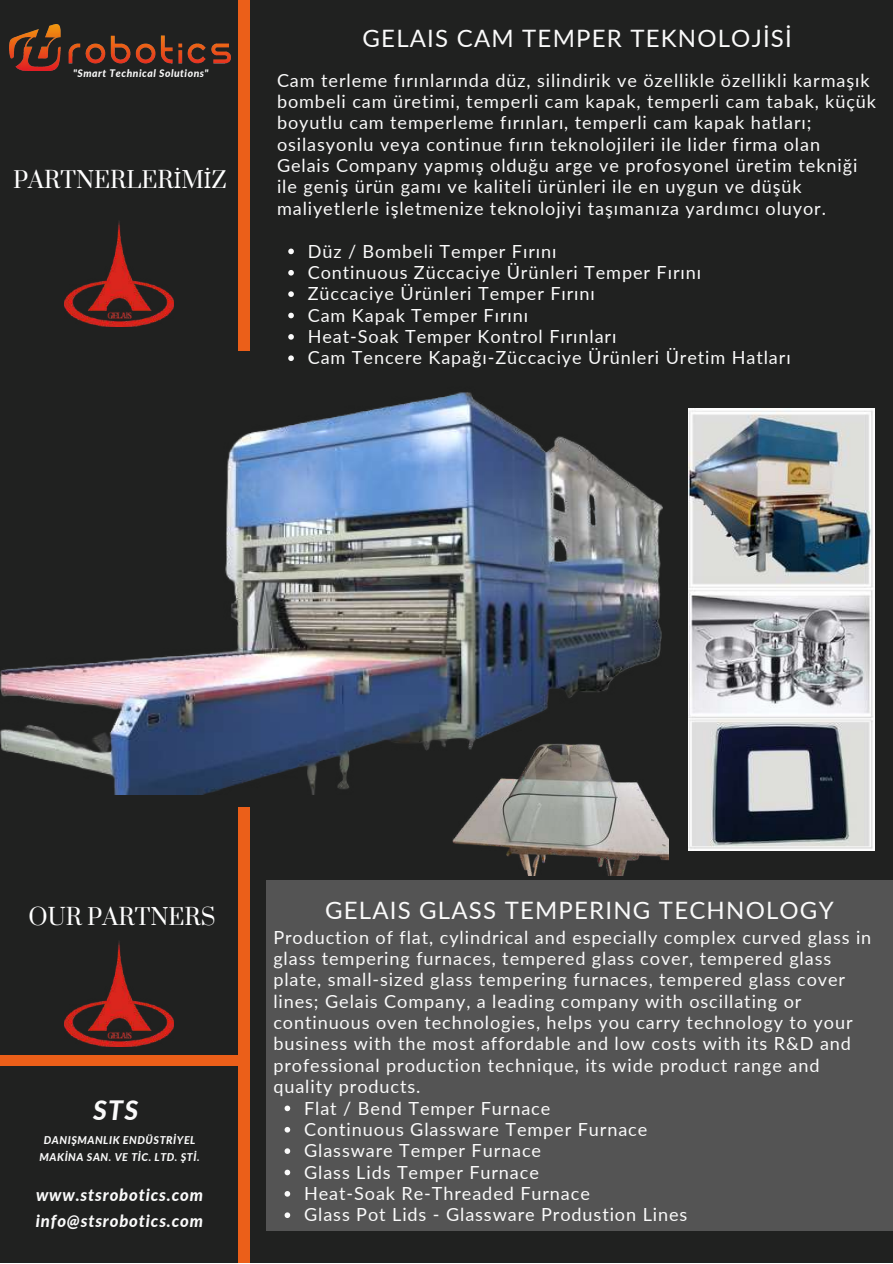
<style>
.page{position:relative;width:893px;height:1264px;background:#fff}
.page>*{position:absolute;margin:0;border:0;box-sizing:border-box;transform-origin:0 0}
.t1{font:italic 800 26.7px "Lato";color:#fafafa}
.t2{font:24px "Lato";letter-spacing:.05em;color:#fafafa}
.t3{font:22.35px "Prata";color:#fff}
.t4{font:18.15px/21.3px "Lato";letter-spacing:.05em;color:#fafafa}
.t5{font:italic 800 16.65px/25.8px "Lato";letter-spacing:.05em;color:#fafafa}
.t6{font:italic 800 10.65px/17px "Lato";letter-spacing:.05em;color:#fafafa;text-align:center}
.t7{font:italic 800 10.35px "Lato";letter-spacing:.05em;color:#fafafa}
.s1{font-family:"Noto Sans"}
</style>
<div class="page">
<div style="left:0;top:0;width:892px;height:1262px;background:#202120"></div>
<img style="left:10px;top:24px;width:220px;height:46px">
<div style="left:238px;top:0;width:12px;height:1262px;background:#eb5f19"></div>
<div style="left:0;top:1054px;width:244px;height:11px;background:#eb5f19"></div>
<div style="left:266px;top:880px;width:626px;height:350px;background:#545454"></div>
<div style="left:0;top:352px;width:892px;height:455px;background:#202120"></div>
<img style="left:65px;top:941px;width:109px;height:105px">
<img style="left:65px;top:221px;width:109px;height:105px">
<img style="left:688px;top:408px;width:186px;height:442px">
<img style="left:0;top:351px;width:662px;height:443px">
<img style="left:453px;top:713px;width:215px;height:162px">
<svg style="left:288px;top:248px;width:6px;height:6px"></svg>
<svg style="left:288px;top:270px;width:6px;height:5px"></svg>
<svg style="left:288px;top:291px;width:6px;height:6px"></svg>
<svg style="left:288px;top:313px;width:6px;height:5px"></svg>
<svg style="left:288px;top:334px;width:6px;height:6px"></svg>
<svg style="left:288px;top:355px;width:6px;height:6px"></svg>
<svg style="left:284px;top:1105px;width:6px;height:6px"></svg>
<svg style="left:284px;top:1127px;width:6px;height:5px"></svg>
<svg style="left:284px;top:1148px;width:6px;height:5px"></svg>
<svg style="left:284px;top:1169px;width:6px;height:6px"></svg>
<svg style="left:284px;top:1191px;width:6px;height:5px"></svg>
<svg style="left:284px;top:1212px;width:6px;height:5px"></svg>
<p class="t7" style="left:73px;top:67px;width:137px">"Smart Technical Solutions"</p>
<p class="t3" style="left:13px;top:166px;width:215px">PARTNERLER<span class="s1">İ</span>M<span class="s1">İ</span>Z</p>
<h2 class="t2" style="left:362px;top:23px;width:431px">GELAIS CAM TEMPER TEKNOLOJİSİ</h2>
<p class="t4" style="left:277px;top:69px;width:600px">Cam terleme fırınlarında düz, silindirik ve özellikle özellikli karmaşık bombeli cam üretimi, temperli cam kapak, temperli cam tabak, küçük boyutlu cam temperleme fırınları, temperli cam kapak hatları; osilasyonlu veya continue fırın teknolojileri ile lider firma olan Gelais Company yapmış olduğu arge ve profosyonel üretim tekniği ile geniş ürün gamı ve kaliteli ürünleri ile en uygun ve düşük maliyetlerle işletmenize teknolojiyi taşımanıza yardımcı oluyor.</p>
<p class="t4" style="left:308px;top:240px;width:484px">Düz / Bombeli Temper Fırını<br>Continuous Züccaciye Ürünleri Temper Fırını Züccaciye Ürünleri Temper Fırını<br>Cam Kapak Temper Fırını<br>Heat-Soak Temper Kontrol Fırınları<br>Cam Tencere Kapağı-Züccaciye Ürünleri Üretim Hatları</p>
<p class="t3" style="left:29px;top:902px;width:188px">OUR PARTNERS</p>
<h1 class="t1" style="left:93px;top:1093px;width:47px">STS</h1>
<p class="t6" style="left:40px;top:1131px;width:162px">DANIŞMANLIK ENDÜSTRİYEL<br>MAKİNA SAN. VE TİC. LTD. ŞTİ.</p>
<p class="t5" style="left:36px;top:1181px;width:169px">www.stsrobotics.com info@stsrobotics.com</p>
<h2 class="t2" style="left:325px;top:895px;width:510px">GELAIS GLASS TEMPERING TECHNOLOGY</h2>
<p class="t4" style="left:273px;top:925px;width:599px">Production of flat, cylindrical and especially complex curved glass in glass tempering furnaces, tempered glass cover, tempered glass plate, small-sized glass tempering furnaces, tempered glass cover lines; Gelais Company, a leading company with oscillating or continuous oven technologies, helps you carry technology to your business with the most affordable and low costs with its R&amp;D and professional production technique, its wide product range and quality products.</p>
<p class="t4" style="left:304px;top:1096px;width:385px">Flat / Bend Temper Furnace<br>Continuous Glassware Temper Furnace<br>Glassware Temper Furnace<br>Glass Lids Temper Furnace<br>Heat-Soak Re-Threaded Furnace<br>Glass Pot Lids - Glassware Produstion Lines</p>
</div>
